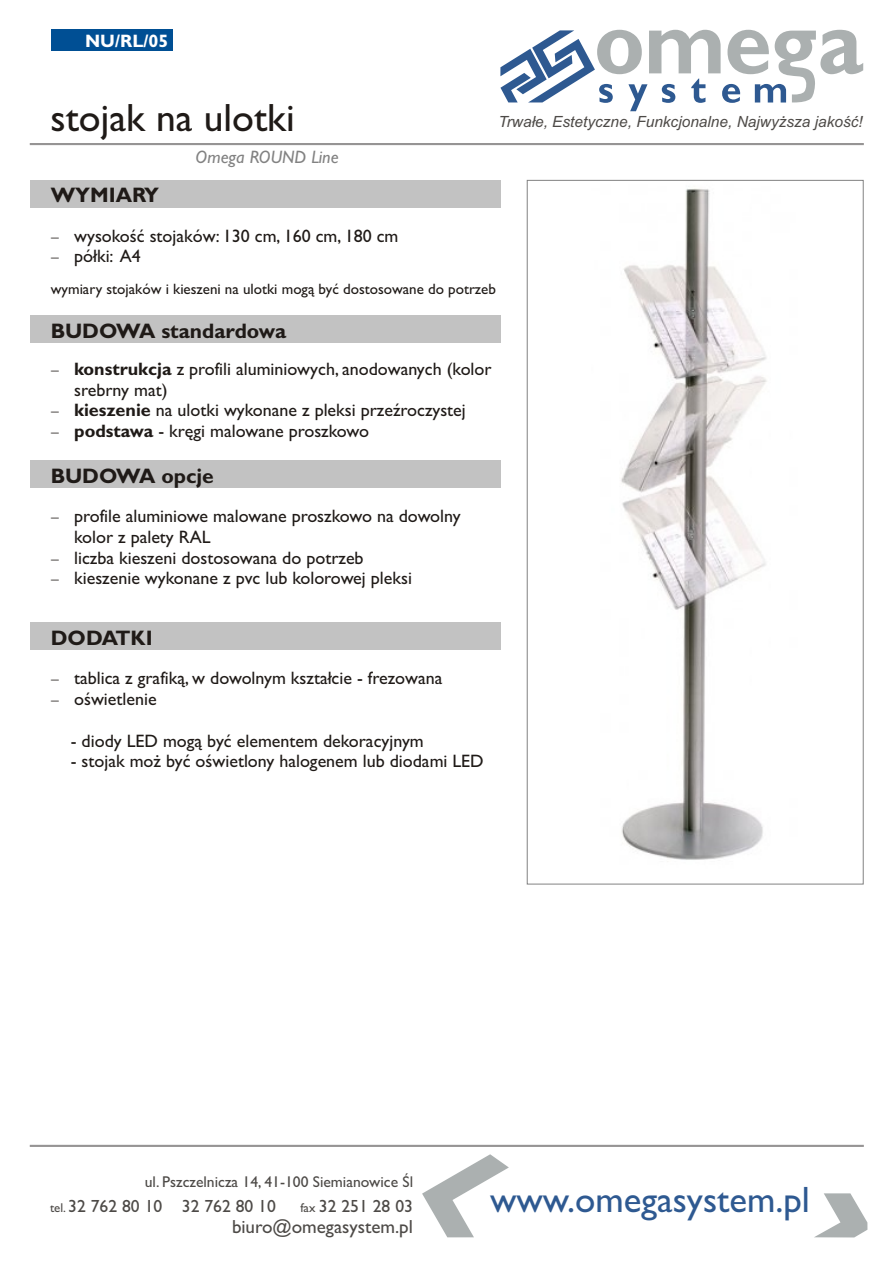
<style>
.page{position:relative;width:893px;height:1263px;background:#fff}
.page>*{position:absolute;margin:0;border:0;box-sizing:border-box;transform-origin:0 0}
.t1{font:39.6px "Gill Sans";color:#1f1a17}
.t2{font:36.75px "Gill Sans";color:#2e5991}
.t3{font:700 21px "Gill Sans";color:#1f1a17}
.t4{font:18.9px "Gill Sans";color:#4d4a47}
.t5{font:18px/20.9px "Gill Sans";color:#1f1a17}
.t6{font:italic 18px "Gill Sans";color:#828282}
.t7{font:700 18px "Gill Sans";color:#fff}
.t8{font:17.55px "Gill Sans";color:#4d4a47}
.t9{font:15.6px "Gill Sans";color:#4d4a47}
.t10{font:italic 15.45px "Arial";color:#4d4a47}
.t11{font:15px "Gill Sans";color:#1f1a17}
.s1{font-weight:700}
.s2{font-size:12.75px}
</style>
<div class="page">
<svg style="left:500px;top:30px;width:363px;height:81px"></svg>
<hr style="left:30px;top:143px;width:834px;height:2px;background:#969494">
<hr style="left:30px;top:1145px;width:834px;height:2px;background:#969494">
<div style="left:30px;top:180px;width:470px;height:28px;background:#c2c2c2"></div>
<div style="left:30px;top:315px;width:470px;height:28px;background:#c2c2c2"></div>
<div style="left:30px;top:460px;width:470px;height:28px;background:#c2c2c2"></div>
<div style="left:30px;top:623px;width:470px;height:27px;background:#c2c2c2"></div>
<img style="left:621px;top:188px;width:146px;height:672px">
<svg style="left:422px;top:1154px;width:87px;height:83px"></svg>
<svg style="left:815px;top:1193px;width:52px;height:44px"></svg>
<div style="left:51px;top:30px;width:122px;height:21px;background:#004f94"></div>
<p class="t7" style="left:85px;top:34px;width:85px">NU/RL/05</p>
<h1 class="t1" style="left:51px;top:104px;width:246px">stojak na ulotki</h1>
<p class="t10" style="left:498px;top:115px;width:366px">Trwa³e, Estetyczne, Funkcjonalne, Najwy¿sza jakoœæ!</p>
<p class="t3" style="left:51px;top:188px;width:110px">WYMIARY</p>
<p class="t6" style="left:196px;top:151px;width:144px">Omega ROUND Line</p>
<p class="t5" style="left:74px;top:227px;width:326px">wysokoœæ stojaków: 130 cm, 160 cm, 180 cm pó³ki: A4</p>
<p class="t11" style="left:51px;top:284px;width:447px">wymiary stojaków i kieszeni na ulotki mog¹ byæ dostosowane do potrzeb</p>
<p class="t3" style="left:51px;top:324px;width:237px">BUDOWA standardowa</p>
<p class="t5" style="left:74px;top:360px;width:419px"><span class="s1">konstrukcja</span> z profili aluminiowych, anodowanych (kolor srebrny mat)<br><span class="s1">kieszenie</span> na ulotki wykonane z pleksi przeŸroczystej <span class="s1">podstawa</span> - krêgi malowane proszkowo</p>
<p class="t3" style="left:51px;top:469px;width:165px">BUDOWA opcje</p>
<p class="t5" style="left:74px;top:507px;width:388px">profile aluminiowe malowane proszkowo na dowolny kolor z palety RAL<br>liczba kieszeni dostosowana do potrzeb<br>kieszenie wykonane z pvc lub kolorowej pleksi</p>
<p class="t3" style="left:51px;top:631px;width:103px">DODATKI</p>
<p class="t5" style="left:74px;top:669px;width:370px">tablica z grafik¹, w dowolnym kszta³cie - frezowana oœwietlenie</p>
<p class="t5" style="left:71px;top:732px;width:354px">- diody LED mog¹ byæ elementem dekoracyjnym</p>
<p class="t5" style="left:71px;top:753px;width:414px">- stojak mo¿ byæ oœwietlony halogenem lub diodami LED</p>
<p class="t9" style="left:145px;top:1176px;width:270px">ul. Pszczelnicza 14, 41-100 Siemianowice Œl</p>
<p class="t8" style="left:50px;top:1200px;width:227px"><span class="s2">tel.</span> 32 762 80 10 32 762 80 10</p>
<p class="t8" style="left:300px;top:1200px;width:114px"><span class="s2">fax</span> 32 251 28 03</p>
<p class="t4" style="left:232px;top:1220px;width:182px">biuro@omegasystem.pl</p>
<h2 class="t2" style="left:490px;top:1186px;width:321px">www.omegasystem.pl</h2>
</div>
